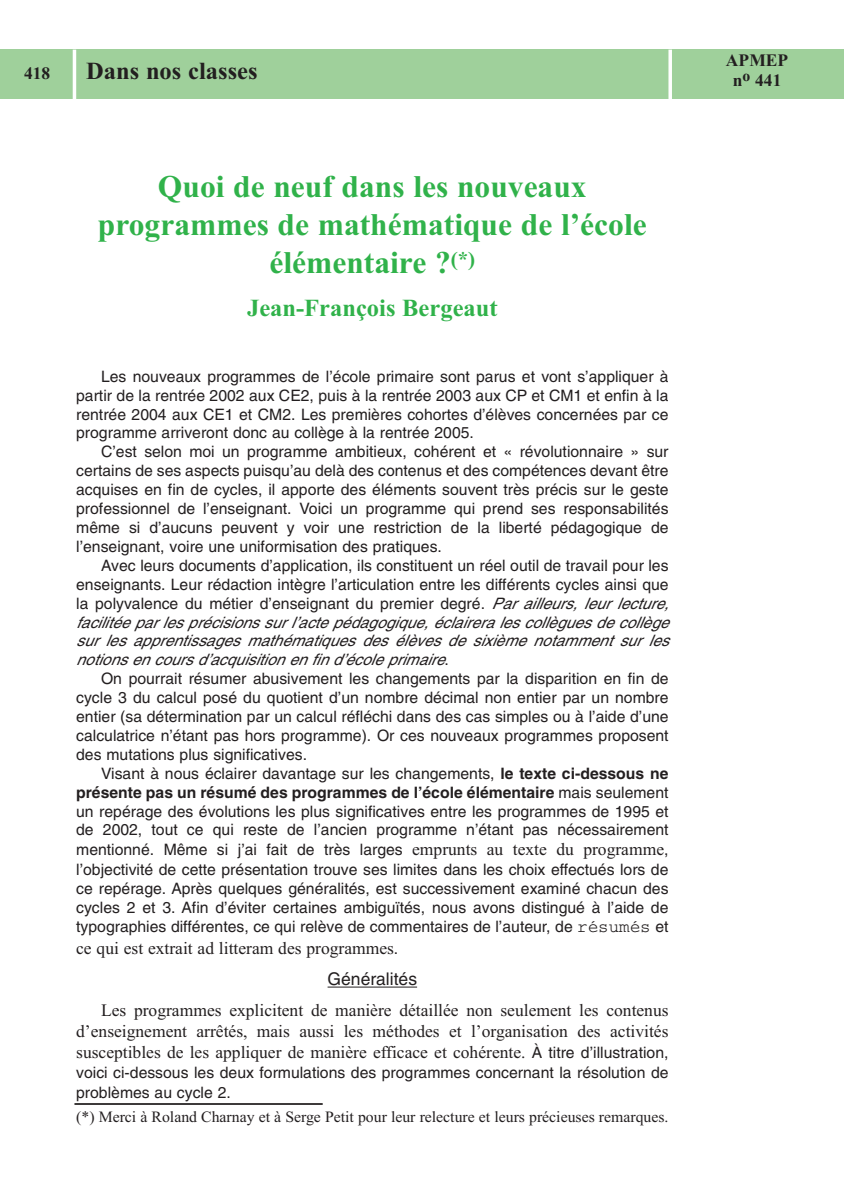
<style>
.page{position:relative;width:844px;height:1191px;background:#fff}
.page>*{position:absolute;margin:0;border:0;box-sizing:border-box;transform-origin:0 0}
.t1{font:31.5px/37.8px "Times New Roman Bd MS";color:#30b24a;text-align:center}
.t2{font:24.5px "Times New Roman Bd MS";color:#30b24a}
.t3{font:24.5px "Times New Roman Bd MS";color:#231f20}
.t4{font:17.5px/21px "Times New Roman MS";color:#231f20;text-align:justify}
.t5{font:17.5px/19.6px "Times New Roman Bd MS";color:#231f20;text-align:center}
.t6{font:17.5px "Helvetica";color:#231f20}
.t7{font:15.75px/18.9px "Helvetica";color:#231f20;text-align:justify}
.t8{font:italic 15.75px/18.9px "Helvetica";color:#231f20}
.t9{font:15.75px "Times New Roman MS";color:#231f20}
.s1{font-style:normal}
.s2{font-weight:700}
.s3{font-family:"Times New Roman MS";font-size:17.5px}
.s4{font-family:"Courier";font-size:17.5px}
.s5{font-family:"Helvetica";font-size:15.75px}
</style>
<div class="page">
<hr style="left:327px;top:986px;width:90px;height:1px;background:#231f20">
<div style="left:0;top:50px;width:74px;height:49px;background:#9fd09b"></div>
<div style="left:670px;top:50px;width:173px;height:49px;background:#9fd09b"></div>
<div style="left:74px;top:50px;width:596px;height:49px;background:#9fd09b"></div>
<hr style="left:73px;top:50px;width:3px;height:49px;background:#fff">
<hr style="left:668px;top:50px;width:3px;height:49px;background:#fff">
<hr style="left:74px;top:1103px;width:248px;height:1px;background:#231f20">
<p class="t5" style="left:24px;top:63px;width:28px">418</p>
<h2 class="t3" style="left:86px;top:56px;width:173px">Dans nos classes</h2>
<h1 class="t1" style="left:98px;top:167px;width:550px">Quoi de neuf dans les nouveaux programmes de mathématique de l’école élémentaire ?<sup>(*)</sup></h1>
<h2 class="t2" style="left:247px;top:293px;width:252px">Jean-François Bergeaut</h2>
<p class="t7" style="left:76px;top:368px;width:593px;text-indent:25px">Les nouveaux programmes de l’école primaire sont parus et vont s’appliquer à partir de la rentrée 2002 aux CE2, puis à la rentrée 2003 aux CP et CM1 et enfin à la rentrée 2004 aux CE1 et CM2. Les premières cohortes d’élèves concernées par ce programme arriveront donc au collège à la rentrée 2005.</p>
<p class="t7" style="left:76px;top:444px;width:593px;text-indent:25px">C’est selon moi un programme ambitieux, cohérent et « révolutionnaire » sur certains de ses aspects puisqu’au delà des contenus et des compétences devant être acquises en fin de cycles, il apporte des éléments souvent très précis sur le geste professionnel de l’enseignant. Voici un programme qui prend ses responsabilités même si d’aucuns peuvent y voir une restriction de la liberté pédagogique de l’enseignant, voire une uniformisation des pratiques.</p>
<p class="t8" style="left:76px;top:557px;width:596px;text-indent:25px"><span class="s1">Avec leurs documents d’application, ils constituent un réel outil de travail pour les enseignants. Leur rédaction intègre l’articulation entre les différents cycles ainsi que la polyvalence du métier d’enseignant du premier degré.</span> Par ailleurs, leur lecture, facilitée par les précisions sur l’acte pédagogique, éclairera les collègues de collège sur les apprentissages mathématiques des élèves de sixième notamment sur les notions en cours d’acquisition en fin d’école primaire<span class="s1">.</span></p>
<p class="t7" style="left:76px;top:670px;width:593px;text-indent:25px">On pourrait résumer abusivement les changements par la disparition en fin de cycle 3 du calcul posé du quotient d’un nombre décimal non entier par un nombre entier (sa détermination par un calcul réfléchi dans des cas simples ou à l’aide d’une calculatrice n’étant pas hors programme). Or ces nouveaux programmes proposent des mutations plus significatives.</p>
<p class="t7" style="left:76px;top:765px;width:593px;text-indent:25px">Visant à nous éclairer davantage sur les changements, <span class="s2">le texte ci-dessous ne présente pas un résumé des programmes de l’école élémentaire</span> mais seulement un repérage des évolutions les plus significatives entre les programmes de 1995 et de 2002, tout ce qui reste de l’ancien programme n’étant pas nécessairement mentionné. Même si j’ai fait de très larges <span class="s3">emprunts au texte du programme</span>, l’objectivité de cette présentation trouve ses limites dans les choix effectués lors de</p>
<p class="t7" style="left:76px;top:880px;width:593px">ce repérage. Après quelques généralités, est successivement examiné chacun des cycles 2 et 3. Afin d’éviter certaines ambiguïtés, nous avons distingué à l’aide de typographies différentes, ce qui relève de commentaires de l’auteur, de <span class="s4">résumés</span> et</p>
<p class="t4" style="left:76px;top:937px;width:323px">ce qui est extrait ad litteram des programmes<span class="s5">.</span></p>
<p class="t6" style="left:327px;top:972px;width:91px">Généralités</p>
<p class="t4" style="left:76px;top:999px;width:593px;text-indent:25px">Les programmes explicitent de manière détaillée non seulement les contenus d’enseignement arrêtés, mais aussi les méthodes et l’organisation des activités susceptibles de les appliquer de manière efficace et cohérente. <span class="s5">À titre d’illustration,</span></p>
<p class="t7" style="left:76px;top:1064px;width:593px;line-height:19.6px">voici ci-dessous les deux formulations des programmes concernant la résolution de problèmes au cycle 2.</p>
<p class="t9" style="left:76px;top:1107px;width:593px">(*) Merci à Roland Charnay et à Serge Petit pour leur relecture et leurs précieuses remarques.</p>
<p class="t5" style="left:725px;top:51px;width:64px">APMEP n<sup>o</sup> 441</p>
</div>
